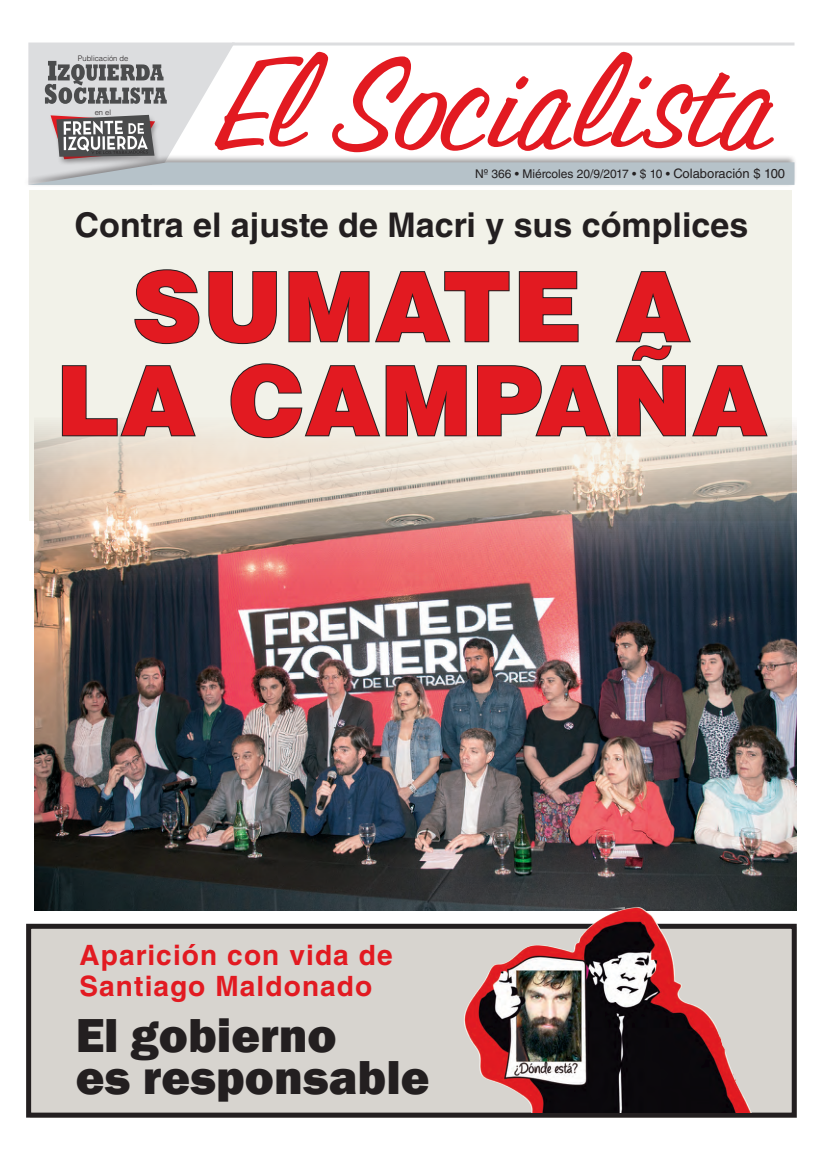
<style>
.page{position:relative;width:823px;height:1163px;background:#fff}
.page>*{position:absolute;margin:0;border:0;box-sizing:border-box;transform-origin:0 0}
.es_volanta_16_bold{font:900 96px/94px "Helvetica LT Std";letter-spacing:.01em;color:#e21a21;text-align:center}
.es_volanta_16_bold-2{font:800 49px "Franklin Gothic";color:#231f20}
.es_volanta_16_bold-3{font:700 34px "Helvetica LT Std";color:#231f20}
.es_volanta_16_bold-4{font:700 28px/31px "Helvetica LT Std";letter-spacing:.04em;color:#e21a21}
.t1{font:12px "Helvetica LT Std";color:#231f20}
.t2{font:300 7.6px "Helvetica LT Std";color:#231f20}
.s1{font-size:13px}
</style>
<div class="page">
<div style="left:22px;top:154px;width:774px;height:33px;background:#f5f5f5"></div>
<svg style="left:28px;top:42px;width:766px;height:143px"></svg>
<div style="left:30px;top:927px;width:766px;height:190px;background:#d7d4cf"></div>
<div style="left:30px;top:190px;width:761px;height:330px;background:#f2f2e9"></div>
<div style="left:26px;top:923px;width:770px;height:194px;border:5px solid #231f20"></div>
<img style="left:34px;top:417px;width:762px;height:493px">
<img style="left:463px;top:905px;width:295px;height:207px">
<svg style="left:134px;top:269px;width:66px;height:76px"></svg>
<svg style="left:61px;top:365px;width:136px;height:73px"></svg>
<svg style="left:207px;top:271px;width:561px;height:168px"></svg>
<p class="t2" style="left:78px;top:54px;width:52px">Publicación de</p>
<p class="t2" style="left:95px;top:107px;width:18px">en el</p>
<p class="t1" style="left:475px;top:167px;width:311px">Nº 366 • Miércoles 20/9/2017 • $ 10 • <span class="s1">Colaboración $ 100</span></p>
<p class="es_volanta_16_bold-3" style="left:75px;top:204px;width:674px">Contra el ajuste de Macri y sus cómplices</p>
<p class="es_volanta_16_bold" style="left:56px;top:257px;width:712px">SUMATE A<br>LA CAMPAÑA</p>
<p class="es_volanta_16_bold-4" style="left:79px;top:938px;width:314px">Aparición con vida de<br>Santiago Maldonado</p>
<p class="es_volanta_16_bold-2" style="left:76px;top:1004px;width:262px">El gobierno</p>
<p class="es_volanta_16_bold-2" style="left:76px;top:1045px;width:355px">es responsable</p>
</div>
